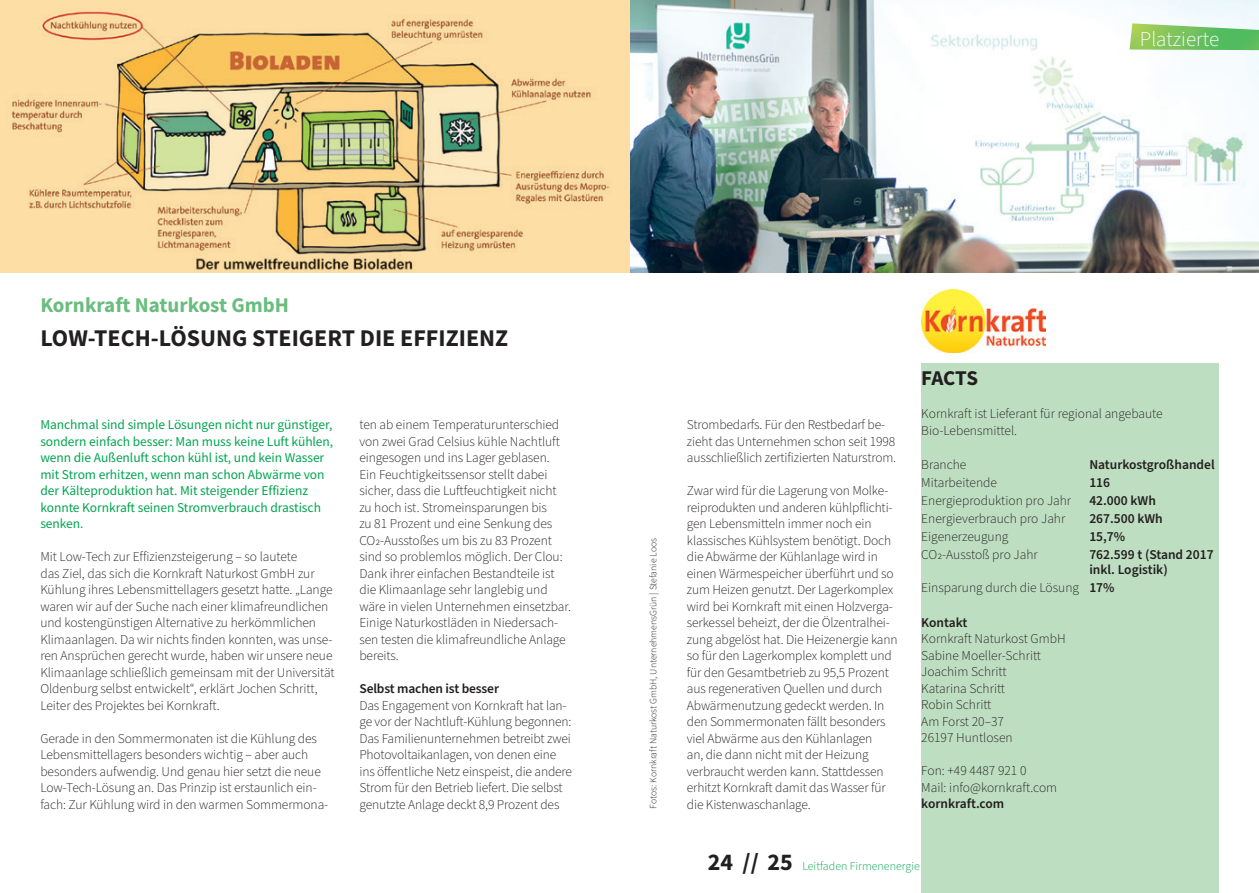
<style>
.page{position:relative;width:1259px;height:893px;background:#fff}
.page>*{position:absolute;margin:0;border:0;box-sizing:border-box;transform-origin:0 0}
.t1{font:700 24px "Source Sans Pro";color:#231f20}
.Headline_Firmenname{font:700 21px "Source Sans Pro";color:#69bd7e}
.Copytext{font:300 21px "Source Sans Pro";color:#fff}
.t2{font:700 21px "Source Sans Pro";letter-spacing:-.02em;color:#231f20}
.Copytext-2{font:300 13.5px/16.5px "Source Sans Pro";letter-spacing:-.01em;color:#231f20}
.Copytext-3{font:13.5px/16.5px "Source Sans Pro";letter-spacing:-.005em;color:#00a54f}
.Copytext-4{font:600 13.5px/15px "Source Sans Pro";color:#231f20}
.t3{font:300 12px "Source Sans Pro";color:#00a54f}
.Copytext-5{font:300 9.75px "Source Sans Pro";color:#231f20}
.s1{font-weight:600}
.s2{font-weight:700;font-size:24px;color:#231f20}
</style>
<div class="page">
<img style="left:629px;top:0;width:630px;height:273px">
<img style="left:0;top:0;width:629px;height:273px">
<div style="left:921px;top:364px;width:297px;height:529px;background:#bedec1"></div>
<img style="left:921px;top:290px;width:124px;height:62px">
<img style="left:1129px;top:23px;width:130px;height:27px">
<p class="Copytext" style="left:1139px;top:25px;width:81px">Platzierte</p>
<p class="Headline_Firmenname" style="left:40px;top:291px;width:250px">Kornkraft Naturkost GmbH</p>
<p class="t1" style="left:40px;top:322px;width:469px">LOW-TECH-LÖSUNG STEIGERT DIE EFFIZIENZ</p>
<p class="Copytext-3" style="left:40px;top:416px;width:294px">Manchmal sind simple Lösungen nicht nur günstiger, sondern einfach besser: Man muss keine Luft kühlen, wenn die Außenluft schon kühl ist, und kein Wasser mit Strom erhitzen, wenn man schon Abwärme von der Kälteproduktion hat. Mit steigender Effizienz konnte Kornkraft seinen Stromverbrauch drastisch senken.</p>
<p class="Copytext-2" style="left:40px;top:549px;width:296px">Mit Low-Tech zur Effizienzsteigerung – so lautete<br>das Ziel, das sich die Kornkraft Naturkost GmbH zur Kühlung ihres Lebensmittellagers gesetzt hatte. „Lange waren wir auf der Suche nach einer klimafreundlichen und kostengünstigen Alternative zu herkömmlichen Klimaanlagen. Da wir nichts finden konnten, was unse&shy;ren Ansprüchen gerecht wurde, haben wir unsere neue Klimaanlage schließlich gemeinsam mit der Universität Oldenburg selbst entwickelt“, erklärt Jochen Schritt, Leiter des Projektes bei Kornkraft.</p>
<p class="Copytext-2" style="left:40px;top:730px;width:289px">Gerade in den Sommermonaten ist die Kühlung des Lebensmittellagers besonders wichtig – aber auch besonders aufwendig. Und genau hier setzt die neue Low-Tech-Lösung an. Das Prinzip ist erstaunlich ein&shy;fach: Zur Kühlung wird in den warmen Sommermona-</p>
<p class="Copytext-2" style="left:359px;top:417px;width:213px">ten ab einem Temperaturunterschied von zwei Grad Celsius kühle Nachtluft eingesogen und ins Lager geblasen.<br>Ein Feuchtigkeitssensor stellt dabei sicher, dass die Luftfeuchtigkeit nicht zu hoch ist. Stromeinsparungen bis<br>zu 81 Prozent und eine Senkung des CO2-Ausstoßes um bis zu 83 Prozent sind so problemlos möglich. Der Clou:<br>Dank ihrer einfachen Bestandteile ist die Klimaanlage sehr langlebig und wäre in vielen Unternehmen einsetzbar.<br>Einige Naturkostläden in Niedersach&shy;sen testen die klimafreundliche Anlage bereits.</p>
<p class="Copytext-4" style="left:359px;top:681px;width:141px">Selbst machen ist besser</p>
<p class="Copytext-2" style="left:359px;top:697px;width:214px">Das Engagement von Kornkraft hat lan&shy;ge vor der Nachtluft-Kühlung begonnen:<br>Das Familienunternehmen betreibt zwei Photovoltaikanlagen, von denen eine ins öffentliche Netz einspeist, die andere Strom für den Betrieb liefert. Die selbst genutzte Anlage deckt 8,9 Prozent des</p>
<p class="Copytext-5" style="left:647px;top:809px;width:272px;rotate:-90deg">Fotos: Kornkraft Naturkost GmbH, UnternehmensGrün | Stefanie Loos</p>
<p class="Copytext-2" style="left:687px;top:417px;width:211px">Strombedarfs. Für den Restbedarf be&shy;zieht das Unternehmen schon seit 1998 ausschließlich zertifizierten Naturstrom.</p>
<p class="Copytext-2" style="left:687px;top:483px;width:212px">Zwar wird für die Lagerung von Molke&shy;reiprodukten und anderen kühlpflichti&shy;gen Lebensmitteln immer noch ein klassisches Kühlsystem benötigt. Doch die Abwärme der Kühlanlage wird in einen Wärmespeicher überführt und so zum Heizen genutzt. Der Lagerkomplex wird bei Kornkraft mit einen Holzverga&shy;serkessel beheizt, der die Ölzentralhei&shy;zung abgelöst hat. Die Heizenergie kann so für den Lagerkomplex komplett und für den Gesamtbetrieb zu 95,5 Prozent aus regenerativen Quellen und durch Abwärmenutzung gedeckt werden. In den Sommermonaten fällt besonders viel Abwärme aus den Kühlanlagen<br>an, die dann nicht mit der Heizung verbraucht werden kann. Stattdessen erhitzt Kornkraft damit das Wasser für die Kistenwaschanlage.</p>
<p class="t2" style="left:921px;top:364px;width:58px">FACTS</p>
<p class="Copytext-2" style="left:921px;top:406px;width:243px">Kornkraft ist Lieferant für regional angebaute<br>Bio-Lebensmittel.</p>
<p class="Copytext-2" style="left:921px;top:457px;width:47px">Branche</p>
<p class="Copytext-4" style="left:1089px;top:458px;width:127px">Naturkostgroßhandel</p>
<p class="Copytext-2" style="left:921px;top:475px;width:77px">Mitarbeitende</p>
<p class="Copytext-4" style="left:1089px;top:476px;width:22px">116</p>
<p class="Copytext-2" style="left:921px;top:493px;width:151px">Energieproduktion pro Jahr</p>
<p class="Copytext-4" style="left:1089px;top:494px;width:68px">42.000 kWh</p>
<p class="Copytext-2" style="left:921px;top:511px;width:146px">Energieverbrauch pro Jahr</p>
<p class="Copytext-4" style="left:1089px;top:512px;width:75px">267.500 kWh</p>
<p class="Copytext-2" style="left:921px;top:529px;width:89px">Eigenerzeugung</p>
<p class="Copytext-4" style="left:1089px;top:530px;width:37px">15,7%</p>
<p class="Copytext-2" style="left:921px;top:547px;width:118px">CO2-Ausstoß pro Jahr</p>
<p class="Copytext-4" style="left:1089px;top:548px;width:126px">762.599 t (Stand 2017 inkl. Logistik)</p>
<p class="Copytext-2" style="left:921px;top:580px;width:195px">Einsparung durch die Lösung <span class="s1">17%</span></p>
<p class="Copytext-4" style="left:921px;top:615px;width:48px">Kontakt</p>
<p class="Copytext-2" style="left:921px;top:631px;width:146px">Kornkraft Naturkost GmbH</p>
<p class="Copytext-2" style="left:921px;top:647px;width:121px">Sabine Moeller-Schritt</p>
<p class="Copytext-2" style="left:921px;top:664px;width:87px">Joachim Schritt</p>
<p class="Copytext-2" style="left:921px;top:680px;width:85px">Katarina Schritt</p>
<p class="Copytext-2" style="left:921px;top:697px;width:72px">Robin Schritt</p>
<p class="Copytext-2" style="left:921px;top:713px;width:84px">Am Forst 20–37</p>
<p class="Copytext-2" style="left:921px;top:730px;width:93px">26197 Huntlosen</p>
<p class="Copytext-2" style="left:921px;top:763px;width:107px">Fon: +49 4487 921 0</p>
<p class="Copytext-2" style="left:921px;top:779px;width:137px">Mail: info@kornkraft.com</p>
<p class="Copytext-4" style="left:921px;top:797px;width:85px">kornkraft.com</p>
<p class="t1" style="left:707px;top:846px;width:53px">24 //</p>
<p class="t3" style="left:767px;top:858px;width:154px"><span class="s2">25</span> Leitfaden Firmenenergie</p>
</div>
